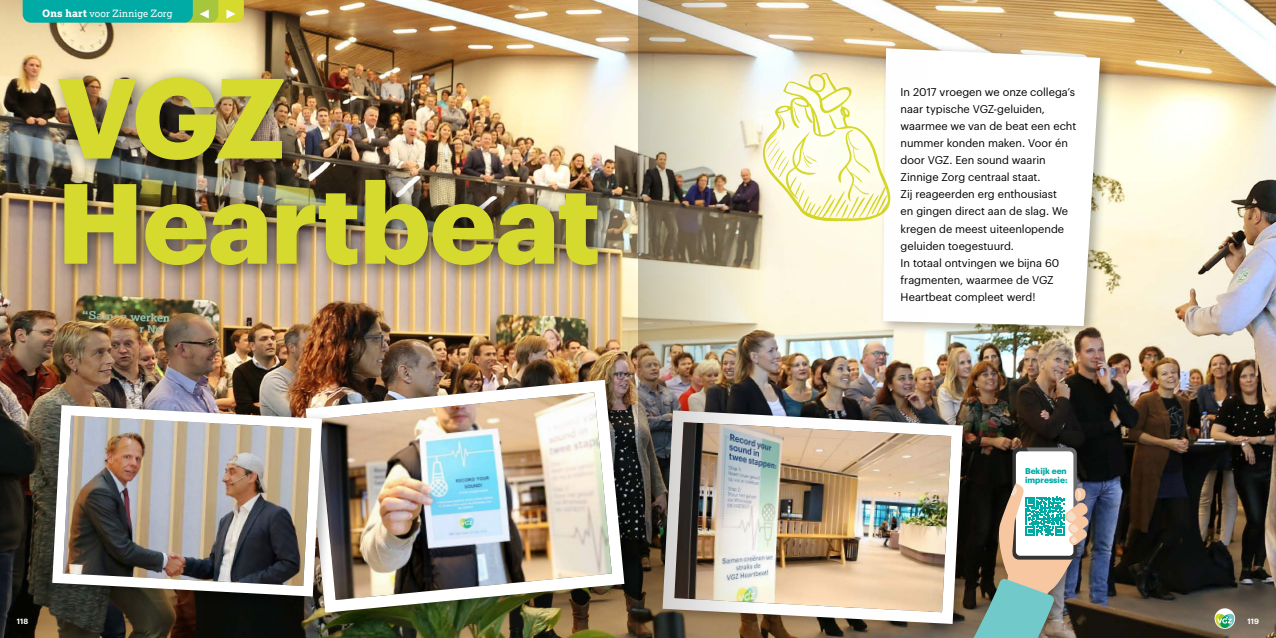
<style>
.page{position:relative;width:1276px;height:638px;background:#fff}
.page>*{position:absolute;margin:0;border:0;box-sizing:border-box;transform-origin:0 0}
.t1{font:700 111.3px/105.2px "Graphik";letter-spacing:-.01em;color:#d6d92e}
.t2{font:11px/17px "Graphik";color:#000}
.t3{font:10px "Lexia";letter-spacing:.005em;color:#fff}
.t4{font:700 8.3px/9.2px "Graphik";color:#00aba5}
.t5{font:600 7.5px "Graphik";letter-spacing:.005em;color:#fff}
.s1{font-weight:800}
</style>
<div class="page">
<img style="left:0;top:0;width:1276px;height:638px">
<img style="left:926px;top:404px;width:43px;height:226px">
<div style="left:302px;top:374px;width:336px;height:250px;background:#000;opacity:.3"></div>
<img style="left:299px;top:373px;width:332px;height:246px">
<div style="left:48px;top:399px;width:288px;height:209px;background:#000;opacity:.3"></div>
<img style="left:47px;top:400px;width:280px;height:202px">
<div style="left:878px;top:42px;width:236px;height:296px;background:#000;opacity:.3"></div>
<svg style="left:926px;top:48px;width:174px;height:278px"></svg>
<div style="left:49px;top:65px;width:569px;height:219px;background:#000;opacity:.6"></div>
<div style="left:965px;top:441px;width:137px;height:197px;background:#000;opacity:.3"></div>
<svg style="left:968px;top:447px;width:121px;height:191px"></svg>
<svg style="left:1214px;top:608px;width:21px;height:21px"></svg>
<svg style="left:1215px;top:614px;width:19px;height:14px"></svg>
<img style="left:638px;top:0;width:288px;height:638px">
<svg style="left:23px;top:0;width:221px;height:23px"></svg>
<p class="t3" style="left:42px;top:7px;width:132px"><span class="s1">Ons hart</span> voor Zinnige Zorg</p>
<h1 class="t1" style="left:57px;top:56px;width:545px">VGZ<br>Heartbeat</h1>
<p class="t2" style="left:900px;top:83px;width:177px">In 2017 vroegen we onze collega’s naar typische VGZ-geluiden, waarmee we van de beat een echt nummer konden maken. Voor én door VGZ. Een sound waarin<br>Zinnige Zorg centraal staat.<br>Zij reageerden erg enthousiast<br>en gingen direct aan de slag. We kregen de meest uiteenlopende geluiden toegestuurd.<br>In totaal ontvingen we bijna 60 fragmenten, waarmee de VGZ<br>Heartbeat compleet werd!</p>
<p class="t4" style="left:1025px;top:465px;width:44px">Bekijk een impressie:</p>
<p class="t5" style="left:17px;top:615px;width:13px">118</p>
<p class="t5" style="left:1247px;top:615px;width:13px">119</p>
</div>
